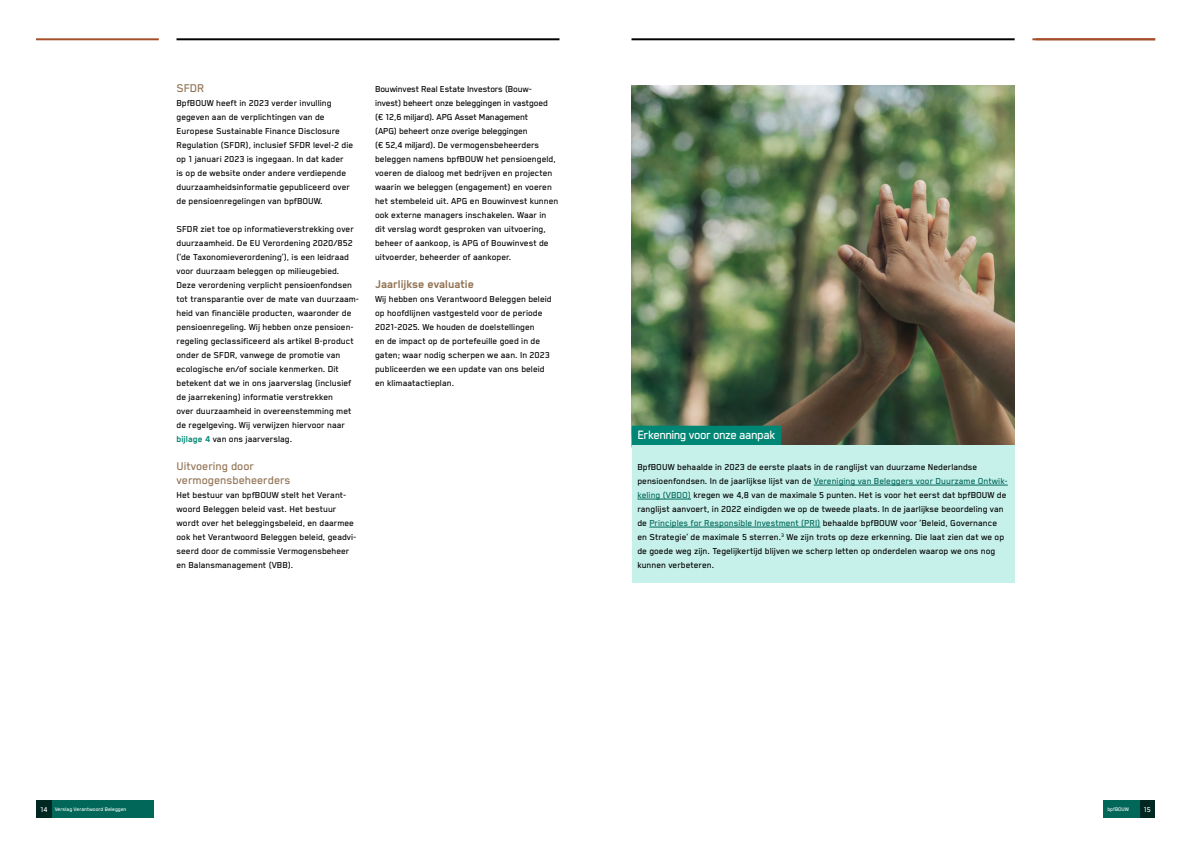
<style>
.page{position:relative;width:1191px;height:842px;background:#fff}
.page>*{position:absolute;margin:0;border:0;box-sizing:border-box;transform-origin:0 0}
.t1{font:500 14px "Blender";letter-spacing:-.035em;color:#fff}
.t2{font:500 13px/14px "Blender";color:#907152}
.t3{font:700 13px "Blender";color:#907152}
.t4{font:500 10px/14px "Blender";letter-spacing:.005em;color:#000}
.t5{font:500 8px "Blender";color:#fff}
.t6{font:500 6px "Blender";color:#fff}
.s1{font-weight:700;color:#008674}
.s2{color:#006759}
.s3{font-size:8px}
</style>
<div class="page">
<div style="left:52px;top:799px;width:102px;height:18px;background:#006759"></div>
<div style="left:36px;top:799px;width:16px;height:18px;background:#002721"></div>
<hr style="left:176px;top:38px;width:383px;height:2px;background:#000">
<hr style="left:36px;top:38px;width:123px;height:2px;background:#a64f2b">
<div style="left:1139px;top:799px;width:16px;height:18px;background:#002721"></div>
<div style="left:1103px;top:799px;width:36px;height:18px;background:#006759"></div>
<hr style="left:631px;top:38px;width:383px;height:2px;background:#000">
<hr style="left:1032px;top:38px;width:123px;height:2px;background:#a64f2b">
<img style="left:631px;top:86px;width:383px;height:359px">
<div style="left:631px;top:426px;width:150px;height:22px;background:#008674"></div>
<div style="left:631px;top:445px;width:383px;height:138px;background:#c6f0ea"></div>
<hr style="left:814px;top:485px;width:193px;height:1px;background:#006759">
<hr style="left:637px;top:499px;width:54px;height:1px;background:#006759">
<hr style="left:649px;top:527px;width:171px;height:1px;background:#006759">
<h2 class="t2" style="left:176px;top:81px;width:29px">SFDR</h2>
<p class="t4" style="left:176px;top:96px;width:178px">BpfBOUW heeft in 2023 verder invulling gegeven aan de verplichtingen van de Europese Sustainable Finance Disclosure Regulation (SFDR), inclusief SFDR level-2 die op 1 januari 2023 is ingegaan. In dat kader<br>is op de website onder andere verdiepende duurzaamheidsinformatie gepubliceerd over de pensioenregelingen van bpfBOUW.</p>
<p class="t4" style="left:176px;top:222px;width:184px">SFDR ziet toe op informatieverstrekking over duurzaamheid. De EU Verordening 2020/852 (‘de Taxonomieverordening’), is een leidraad voor duurzaam beleggen op milieugebied.<br>Deze verordening verplicht pensioenfondsen tot transparantie over de mate van duurzaam&shy;heid van financiële producten, waaronder de pensioenregeling. Wij hebben onze pensioen&shy;regeling geclassificeerd als artikel 8-product onder de SFDR, vanwege de promotie van ecologische en/of sociale kenmerken. Dit betekent dat we in ons jaarverslag (inclusief de jaarrekening) informatie verstrekken<br>over duurzaamheid in overeenstemming met de regelgeving. Wij verwijzen hiervoor naar <span class="s1">bijlage 4</span> van ons jaarverslag.</p>
<h2 class="t2" style="left:176px;top:459px;width:116px">Uitvoering door vermogensbeheerders</h2>
<p class="t4" style="left:176px;top:488px;width:181px">Het bestuur van bpfBOUW stelt het Verant&shy;woord Beleggen beleid vast. Het bestuur wordt over het beleggingsbeleid, en daarmee ook het Verantwoord Beleggen beleid, geadvi&shy;seerd door de commissie Vermogensbeheer en Balansmanagement (VBB).</p>
<p class="t4" style="left:375px;top:82px;width:185px">Bouwinvest Real Estate Investors (Bouw&shy;invest) beheert onze beleggingen in vastgoed (€ 12,6 miljard). APG Asset Management<br>(APG) beheert onze overige beleggingen<br>(€ 52,4 miljard). De vermogensbeheerders beleggen namens bpfBOUW het pensioengeld, voeren de dialoog met bedrijven en projecten waarin we beleggen (engagement) en voeren het stembeleid uit. APG en Bouwinvest kunnen ook externe managers inschakelen. Waar in dit verslag wordt gesproken van uitvoering, beheer of aankoop, is APG of Bouwinvest de uitvoerder, beheerder of aankoper.</p>
<h2 class="t3" style="left:375px;top:277px;width:100px">Jaarlijkse evaluatie</h2>
<p class="t4" style="left:375px;top:292px;width:178px">Wij hebben ons Verantwoord Beleggen beleid op hoofdlijnen vastgesteld voor de periode 2021-2025. We houden de doelstellingen<br>en de impact op de portefeuille goed in de gaten; waar nodig scherpen we aan. In 2023 publiceerden we een update van ons beleid en klimaatactieplan.</p>
<h1 class="t1" style="left:637px;top:428px;width:139px">Erkenning voor onze aanpak</h1>
<p class="t4" style="left:637px;top:460px;width:372px">BpfBOUW behaalde in 2023 de eerste plaats in de ranglijst van duurzame Nederlandse pensioenfondsen. In de jaarlijkse lijst van de <span class="s2">Vereniging van Beleggers voor Duurzame Ontwik&shy;keling (VBDO)</span> kregen we 4,8 van de maximale 5 punten. Het is voor het eerst dat bpfBOUW de ranglijst aanvoert, in 2022 eindigden we op de tweede plaats. In de jaarlijkse beoordeling van de <span class="s2">Principles for Responsible Investment (PRI)</span> behaalde bpfBOUW voor ‘Beleid, Governance en Strategie’ de maximale 5 sterren.<sup>3</sup> We zijn trots op deze erkenning. Die laat zien dat we op de goede weg zijn. Tegelijkertijd blijven we scherp letten op onderdelen waarop we ons nog kunnen verbeteren.</p>
<p class="t6" style="left:40px;top:806px;width:88px"><span class="s3">14</span> Verslag Verantwoord Beleggen</p>
<p class="t6" style="left:1107px;top:806px;width:23px">bpfBOUW</p>
<p class="t5" style="left:1143px;top:805px;width:8px">15</p>
</div>
